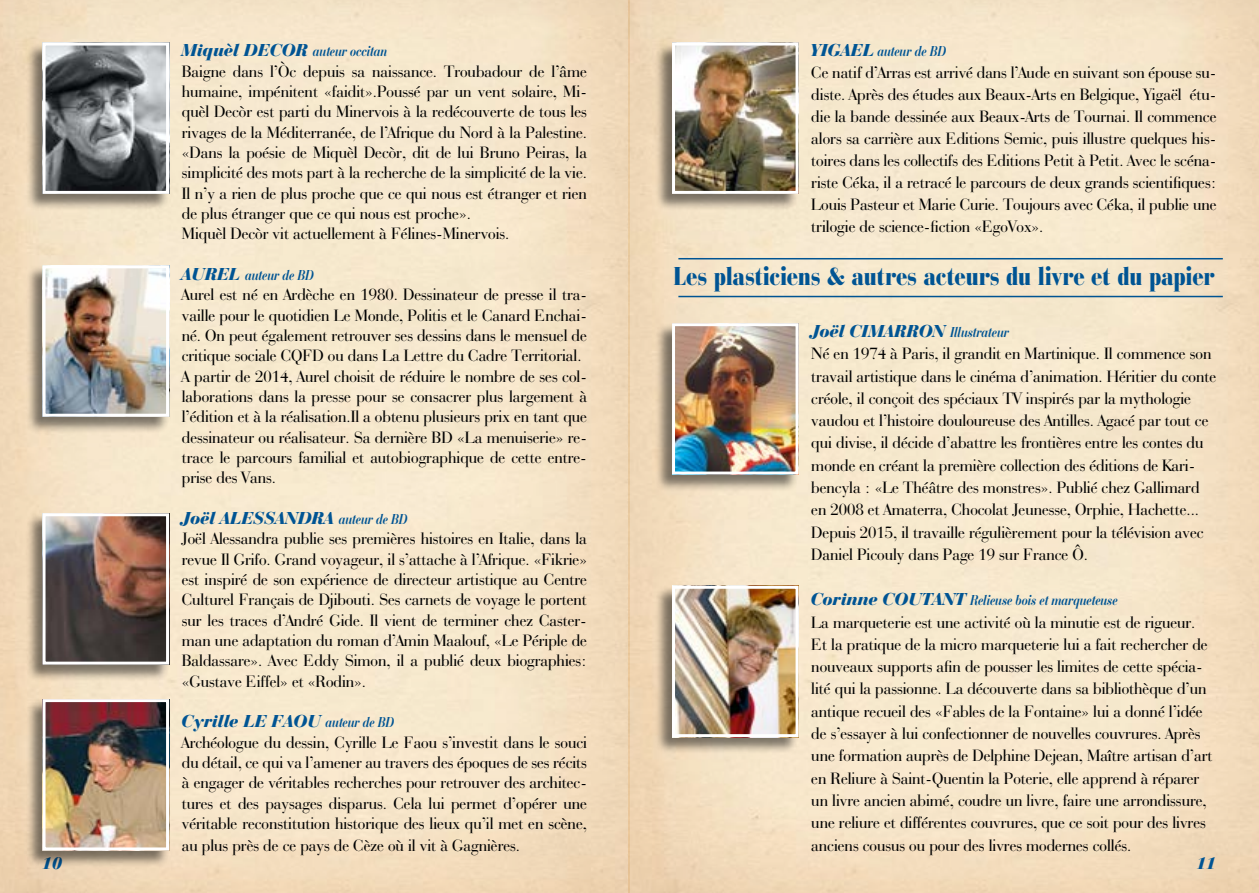
<style>
.page{position:relative;width:1259px;height:893px;background:#fff}
.page>*{position:absolute;margin:0;border:0;box-sizing:border-box;transform-origin:0 0}
.t1{font:900 condensed 27px "Bauer Bodoni BT";letter-spacing:-.01em;color:#005493}
.t2{font:italic 900 18px "Bauer Bodoni BT";color:#005493}
.t3{font:17.25px/20.4px "Bauer Bodoni BT";color:#000}
.t4{font:italic 700 15px "Bauer Bodoni BT";color:#005493;scale:.8 1}
.s1{font-weight:900;font-size:18px}
.s2{font-weight:700;font-size:15px}
</style>
<div class="page">
<img style="left:0;top:0;width:1258px;height:893px">
<div style="left:655px;top:324px;width:143px;height:168px;background:#000;opacity:.5"></div>
<img style="left:676px;top:327px;width:118px;height:144px">
<div style="left:672px;top:323px;width:126px;height:152px;border:3px solid #fff"></div>
<div style="left:26px;top:700px;width:143px;height:168px;background:#000;opacity:.5"></div>
<img style="left:47px;top:703px;width:118px;height:143px">
<div style="left:43px;top:699px;width:126px;height:151px;border:3px solid #fff"></div>
<div style="left:26px;top:266px;width:143px;height:168px;background:#000;opacity:.5"></div>
<img style="left:47px;top:269px;width:118px;height:144px">
<div style="left:43px;top:265px;width:126px;height:152px;border:3px solid #fff"></div>
<div style="left:26px;top:514px;width:143px;height:168px;background:#000;opacity:.5"></div>
<img style="left:47px;top:517px;width:118px;height:144px">
<div style="left:43px;top:513px;width:126px;height:152px;border:3px solid #fff"></div>
<div style="left:26px;top:43px;width:143px;height:168px;background:#000;opacity:.5"></div>
<img style="left:47px;top:47px;width:118px;height:143px">
<div style="left:43px;top:43px;width:126px;height:151px;border:3px solid #fff"></div>
<div style="left:655px;top:586px;width:143px;height:168px;background:#000;opacity:.5"></div>
<img style="left:676px;top:590px;width:118px;height:143px">
<div style="left:672px;top:586px;width:126px;height:151px;border:3px solid #fff"></div>
<div style="left:655px;top:43px;width:143px;height:168px;background:#000;opacity:.5"></div>
<img style="left:676px;top:47px;width:118px;height:143px">
<div style="left:672px;top:43px;width:126px;height:151px;border:3px solid #fff"></div>
<hr style="left:678px;top:258px;width:544px;height:1px;background:#005493">
<hr style="left:678px;top:296px;width:544px;height:1px;background:#005493">
<p class="t4" style="left:182px;top:42px;width:259px"><span class="s1">Miquèl DECOR</span> auteur occitan</p>
<p class="t3" style="left:182px;top:61px;width:407px">Baigne dans l’Òc depuis sa naissance. Troubadour de l’âme humaine, impénitent «faidit».Poussé par un vent solaire, Mi&shy;quèl Decòr est parti du Minervois à la redécouverte de tous les rivages de la Méditerranée, de l’Afrique du Nord à la Palestine. «Dans la poésie de Miquèl Decòr, dit de lui Bruno Peiras, la simplicité des mots part à la recherche de la simplicité de la vie.<br>Il n’y a rien de plus proche que ce qui nous est étranger et rien de plus étranger que ce qui nous est proche».<br>Miquèl Decòr vit actuellement à Félines-Minervois.</p>
<p class="t4" style="left:182px;top:266px;width:167px"><span class="s1">AUREL</span> auteur de BD</p>
<p class="t3" style="left:182px;top:284px;width:407px">Aurel est né en Ardèche en 1980. Dessinateur de presse il tra&shy;vaille pour le quotidien Le Monde, Politis et le Canard Enchai&shy;né. On peut également retrouver ses dessins dans le mensuel de critique sociale CQFD ou dans La Lettre du Cadre Territorial.<br>A partir de 2014, Aurel choisit de réduire le nombre de ses col&shy;laborations dans la presse pour se consacrer plus largement à l’édition et à la réalisation.Il a obtenu plusieurs prix en tant que dessinateur ou réalisateur. Sa dernière BD «La menuiserie» re&shy;trace le parcours familial et autobiographique de cette entre&shy;prise des Vans.</p>
<p class="t2" style="left:182px;top:507px;width:227px">Joël ALESSANDRA <span class="s2">auteur de BD</span></p>
<p class="t3" style="left:182px;top:528px;width:407px;text-align:justify">Joël Alessandra publie ses premières histoires en Italie, dans la revue Il Grifo. Grand voyageur, il s’attache à l’Afrique. «Fikrie» est inspiré de son expérience de directeur artistique au Centre Culturel Français de Djibouti. Ses carnets de voyage le portent sur les traces d’André Gide. Il vient de terminer chez Caster&shy;man une adaptation du roman d’Amin Maalouf, «Le Périple de Baldassare». Avec Eddy Simon, il a publié deux biographies: «Gustave Eiffel» et «Rodin».</p>
<p class="t2" style="left:182px;top:710px;width:214px">Cyrille LE FAOU <span class="s2">auteur de BD</span></p>
<p class="t3" style="left:182px;top:731px;width:407px;text-align:justify">Archéologue du dessin, Cyrille Le Faou s’investit dans le souci du détail, ce qui va l’amener au travers des époques de ses récits à engager de véritables recherches pour retrouver des architec&shy;tures et des paysages disparus. Cela lui permet d’opérer une véritable reconstitution historique des lieux qu’il met en scène, au plus près de ce pays de Cèze où il vit à Gagnières.</p>
<p class="t4" style="left:811px;top:42px;width:170px"><span class="s1">YIGAEL</span> auteur de BD</p>
<p class="t3" style="left:811px;top:61px;width:407px;line-height:21.9px;text-align:justify">Ce natif d’Arras est arrivé dans l’Aude en suivant son épouse su&shy;diste. Après des études aux Beaux-Arts en Belgique, Yigaël étu&shy;die la bande dessinée aux Beaux-Arts de Tournai. Il commence alors sa carrière aux Editions Semic, puis illustre quelques his&shy;toires dans les collectifs des Editions Petit à Petit. Avec le scéna&shy;riste Céka, il a retracé le parcours de deux grands scientifiques:<br>Louis Pasteur et Marie Curie. Toujours avec Céka, il publie une trilogie de science-fiction «EgoVox».</p>
<h1 class="t1" style="left:674px;top:259px;width:542px">Les plasticiens &amp; autres acteurs du livre et du papier</h1>
<p class="t2" style="left:811px;top:320px;width:199px">Joël CIMARRON <span class="s2">Illustrateur</span></p>
<p class="t3" style="left:811px;top:342px;width:406px;line-height:22.4px">Né en 1974 à Paris, il grandit en Martinique. Il commence son travail artistique dans le cinéma d’animation. Héritier du conte créole, il conçoit des spéciaux TV inspirés par la mythologie vaudou et l’histoire douloureuse des Antilles. Agacé par tout ce qui divise, il décide d’abattre les frontières entre les contes du monde en créant la première collection des éditions de Kari&shy;bencyla : «Le Théâtre des monstres». Publié chez Gallimard en 2008 et Amaterra, Chocolat Jeunesse, Orphie, Hachette...<br>Depuis 2015, il travaille régulièrement pour la télévision avec Daniel Picouly dans Page 19 sur France Ô.</p>
<p class="t4" style="left:811px;top:591px;width:385px"><span class="s1">Corinne COUTANT</span> Relieuse bois et marqueteuse</p>
<p class="t3" style="left:811px;top:610px;width:402px;line-height:22.4px">La marqueterie est une activité où la minutie est de rigueur.<br>Et la pratique de la micro marqueterie lui a fait rechercher de nouveaux supports afin de pousser les limites de cette spécia&shy;lité qui la passionne. La découverte dans sa bibliothèque d’un antique recueil des «Fables de la Fontaine» lui a donné l’idée de s’essayer à lui confectionner de nouvelles couvrures. Après une formation auprès de Delphine Dejean, Maître artisan d’art en Reliure à Saint-Quentin la Poterie, elle apprend à réparer un livre ancien abimé, coudre un livre, faire une arrondissure, une reliure et différentes couvrures, que ce soit pour des livres anciens cousus ou pour des livres modernes collés.</p>
<p class="t2" style="left:43px;top:851px;width:21px">10</p>
<p class="t2" style="left:1196px;top:851px;width:21px">11</p>
</div>
